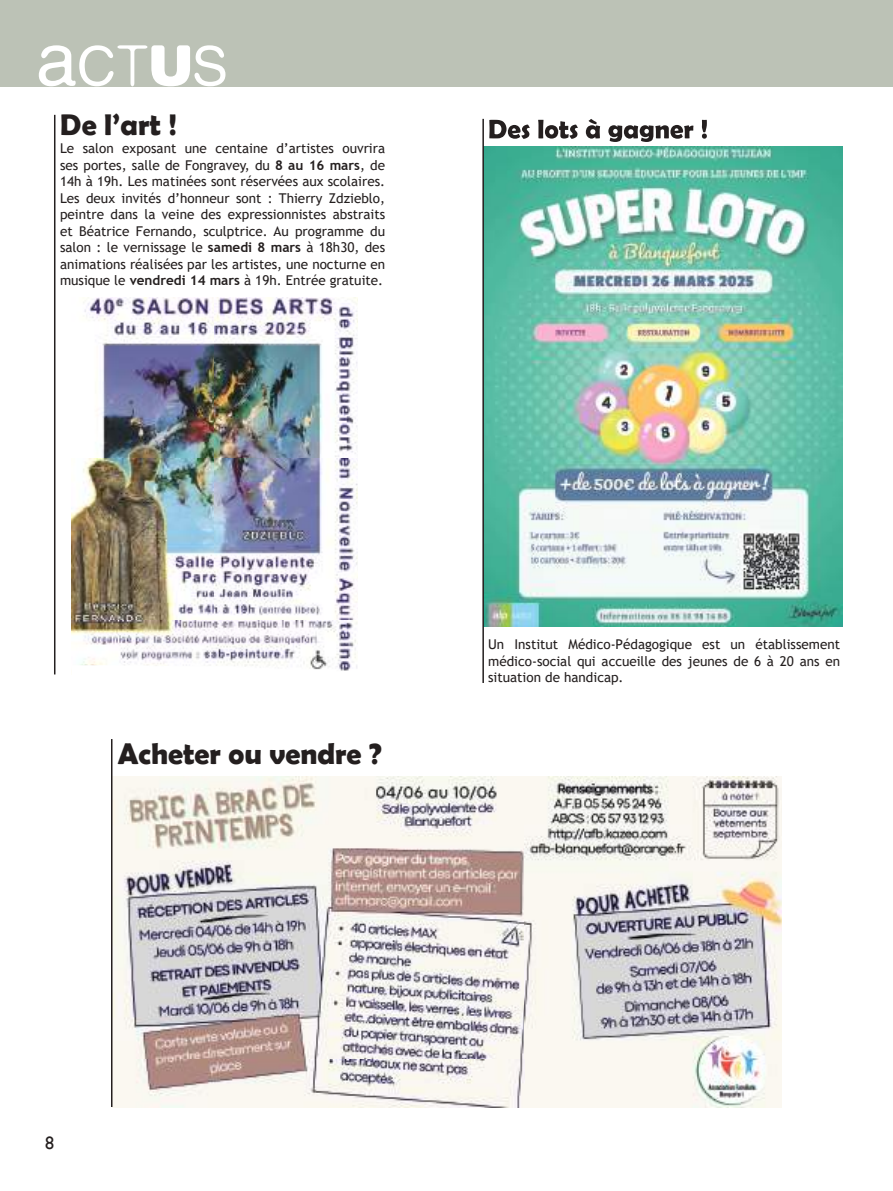
<style>
.page{position:relative;width:893px;height:1191px;background:#fff}
.page>*{position:absolute;margin:0;border:0;box-sizing:border-box;transform-origin:0 0}
.t1{font:58.5px "Nordica";color:#fff}
.t2{font:700 30px "Berlin Sans FB Demi";color:#241f1f}
.t3{font:18px "Gill Sans";color:#241f1f}
.t4{font:13.5px/16.5px "Trebuchet MS";color:#241f1f;text-align:justify}
.s1{font-weight:700}
</style>
<div class="page">
<div style="left:0;top:0;width:893px;height:87px;background:#bcc2b6"></div>
<img style="left:112px;top:776px;width:670px;height:331px">
<img style="left:484px;top:147px;width:358px;height:479px">
<svg style="left:489px;top:119px;width:218px;height:23px"></svg>
<hr style="left:111px;top:739px;width:1px;height:368px;background:#241f1f">
<img style="left:71px;top:297px;width:287px;height:367px">
<svg style="left:80px;top:664px;width:277px;height:7px"></svg>
<hr style="left:54px;top:115px;width:1px;height:559px;background:#241f1f">
<hr style="left:482px;top:119px;width:2px;height:564px;background:#241f1f">
<h1 class="t1" style="left:37px;top:38px;width:192px">ACTUS</h1>
<h2 class="t2" style="left:60px;top:107px;width:118px">De l’art !</h2>
<p class="t4" style="left:60px;top:140px;width:327px">Le salon exposant une centaine d’artistes ouvrira ses portes, salle de Fongravey, du <span class="s1">8 au 16 mars</span>, de 14h à 19h. Les matinées sont réservées aux scolaires.<br>Les deux invités d’honneur sont : Thierry Zdzieblo, peintre dans la veine des expressionnistes abstraits et Béatrice Fernando, sculptrice. Au programme du salon : le vernissage le <span class="s1">samedi 8 mars</span> à 18h30, des animations réalisées par les artistes, une nocturne en musique le <span class="s1">vendredi 14 mars</span> à 19h. Entrée gratuite.</p>
<h2 class="t2" style="left:118px;top:736px;width:265px">Acheter ou vendre ?</h2>
<p class="t4" style="left:488px;top:636px;width:353px">Un Institut Médico-Pédagogique est un établissement médico-social qui accueille des jeunes de 6 à 20 ans en situation de handicap.</p>
<h3 class="t3" style="left:45px;top:1132px;width:10px">8</h3>
</div>
